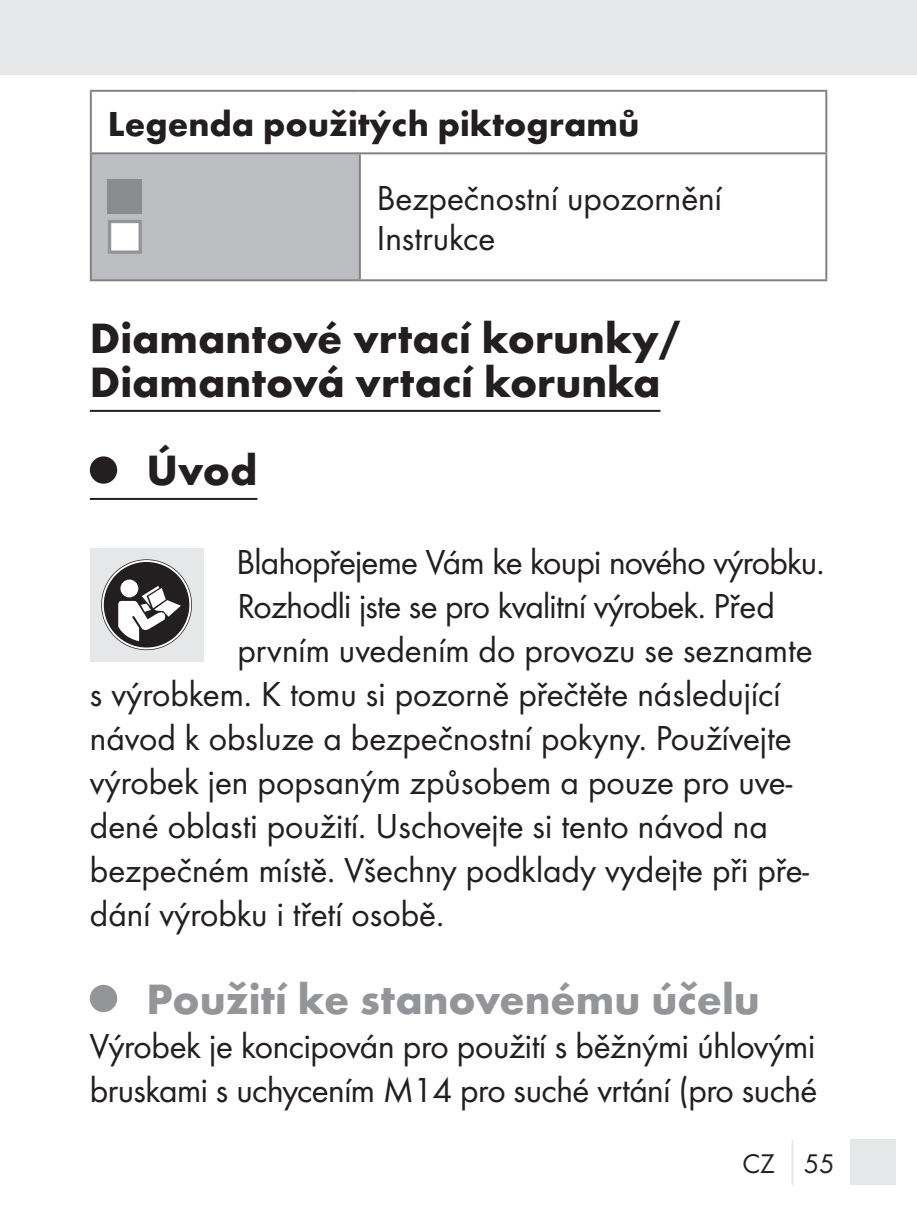
<style>
.page{position:relative;width:917px;height:1214px;background:#fff}
.page>*{position:absolute;margin:0;border:0;box-sizing:border-box;transform-origin:0 0}
.t1{font:700 44px/44px "Futura";color:#231f20}
.t2{font:700 44px "Futura";color:#939598}
.t3{font:36px/40px "Futura Boo";color:#231f20}
.t4{font:36px "Futura Boo";letter-spacing:-.02em;color:#231f20}
.t5{font:700 36px "Futura";color:#231f20}
.t6{font:28px "Futura Boo";color:#231f20}
</style>
<div class="page">
<div style="left:0;top:0;width:916px;height:75px;background:#e6e7e9"></div>
<div style="left:850px;top:1139px;width:45px;height:45px;background:#e6e7e9"></div>
<hr style="left:791px;top:1139px;width:2px;height:45px;background:#e6e7e9">
<hr style="left:90px;top:410px;width:570px;height:2px;background:#231f20">
<hr style="left:90px;top:498px;width:167px;height:2px;background:#231f20">
<div style="left:91px;top:153px;width:269px;height:127px;background:#bcbdc0"></div>
<hr style="left:90px;top:90px;width:270px;height:2px;background:#808285">
<hr style="left:90px;top:92px;width:2px;height:60px;background:#808285">
<hr style="left:360px;top:90px;width:467px;height:2px;background:#808285">
<hr style="left:825px;top:92px;width:2px;height:60px;background:#808285">
<hr style="left:90px;top:154px;width:2px;height:125px;background:#808285">
<hr style="left:825px;top:154px;width:2px;height:125px;background:#808285">
<hr style="left:90px;top:279px;width:270px;height:2px;background:#808285">
<hr style="left:360px;top:279px;width:467px;height:2px;background:#808285">
<hr style="left:359px;top:154px;width:2px;height:125px;background:#808285">
<hr style="left:90px;top:152px;width:270px;height:2px;background:#808285">
<hr style="left:360px;top:152px;width:467px;height:2px;background:#808285">
<div style="left:108px;top:180px;width:34px;height:34px;background:#8a8c8f"></div>
<svg style="left:108px;top:220px;width:34px;height:34px"></svg>
<div style="left:90px;top:456px;width:27px;height:27px;background:#231f20;border-radius:50%"></div>
<div style="left:90px;top:548px;width:113px;height:113px;background:#e6e7e9"></div>
<svg style="left:101px;top:559px;width:91px;height:91px"></svg>
<div style="left:90px;top:984px;width:27px;height:27px;background:#939598;border-radius:50%"></div>
<p class="t5" style="left:108px;top:102px;width:533px">Legenda použitých piktogramů</p>
<p class="t3" style="left:377px;top:178px;width:346px">Bezpečnostní upozornění<br>Instrukce</p>
<p class="t1" style="left:90px;top:316px;width:592px">Diamantové vrtací korunky/<br>Diamantová vrtací korunka</p>
<p class="t1" style="left:146px;top:448px;width:112px">Úvod</p>
<p class="t4" style="left:236px;top:540px;width:589px">Blahopřejeme Vám ke koupi nového výrobku.</p>
<p class="t4" style="left:237px;top:584px;width:539px">Rozhodli jste se pro kvalitní výrobek. Před</p>
<p class="t3" style="left:237px;top:629px;width:577px">prvním uvedením do provozu se seznamte</p>
<p class="t3" style="left:90px;top:673px;width:692px">s výrobkem. K tomu si pozorně přečtěte následující</p>
<p class="t3" style="left:90px;top:717px;width:703px">návod k obsluze a bezpečnostní pokyny. Používejte</p>
<p class="t3" style="left:90px;top:761px;width:704px">výrobek jen popsaným způsobem a pouze pro uve-</p>
<p class="t3" style="left:90px;top:805px;width:679px">dené oblasti použití. Uschovejte si tento návod na</p>
<p class="t3" style="left:90px;top:849px;width:720px">bezpečném místě. Všechny podklady vydejte při pře-</p>
<p class="t3" style="left:90px;top:893px;width:356px">dání výrobku i třetí osobě.</p>
<p class="t2" style="left:146px;top:971px;width:615px">Použití ke stanovenému účelu</p>
<p class="t3" style="left:90px;top:1023px;width:729px;line-height:44px">Výrobek je koncipován pro použití s běžnými úhlovými bruskami s uchycením M14 pro suché vrtání (pro suché</p>
<p class="t6" style="left:742px;top:1146px;width:94px">CZ 55</p>
</div>
